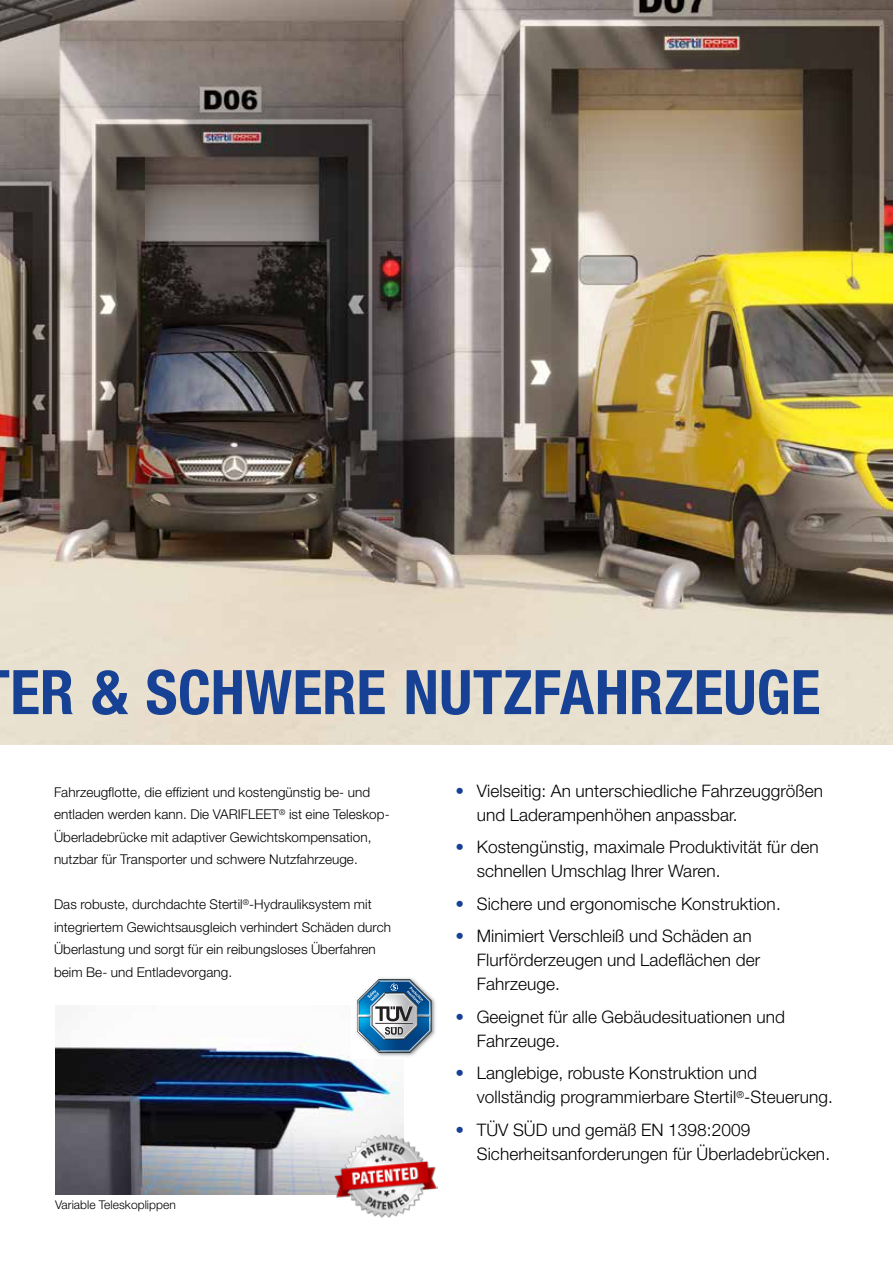
<style>
.page{position:relative;width:893px;height:1263px;background:#fff}
.page>*{position:absolute;margin:0;border:0;box-sizing:border-box;transform-origin:0 0}
.t1{font:700 condensed 61.5px "Helvetica Neue LT Pro";color:#164194}
.t2{font:300 17.25px/24px "Helvetica Neue LT Pro";letter-spacing:.005em;color:#020203}
.t3{font:300 17.25px/24px "Helvetica Neue LT Pro";letter-spacing:.005em;color:#000}
.t4{font:300 13.5px/22.5px "Helvetica Neue LT Pro";letter-spacing:.005em;color:#000}
.t5{font:300 12px "Helvetica Neue LT Pro";letter-spacing:.005em;color:#000}
.s1{color:#164194}
</style>
<div class="page">
<img style="left:0;top:0;width:893px;height:744px">
<img style="left:55px;top:1038px;width:349px;height:156px">
<img style="left:334px;top:1134px;width:103px;height:84px">
<img style="left:351px;top:978px;width:85px;height:81px">
<h1 class="t1" style="left:10px;top:655px;width:811px">ER &amp; SCHWERE NUTZFAHRZEUGE</h1>
<p class="t4" style="left:54px;top:780px;width:337px">Fahrzeugflotte, die effizient und kostengünstig be- und entladen werden kann. Die VARIFLEET<sup>®</sup> ist eine Teleskop-Überladebrücke mit adaptiver Gewichtskompensation, nutzbar für Transporter und schwere Nutzfahrzeuge.</p>
<p class="t4" style="left:54px;top:893px;width:338px">Das robuste, durchdachte Stertil<sup>®</sup>-Hydrauliksystem mit integriertem Gewichtsausgleich verhindert Schäden durch Überlastung und sorgt für ein reibungsloses Überfahren beim Be- und Entladevorgang.</p>
<p class="t5" style="left:55px;top:1198px;width:122px">Variable Teleskoplippen</p>
<p class="t2" style="left:477px;top:778px;width:348px;text-indent:-21px"><span class="s1">•</span> Vielseitig: An unterschiedliche Fahrzeuggrößen und Laderampenhöhen anpassbar.</p>
<p class="t2" style="left:477px;top:835px;width:344px;text-indent:-21px"><span class="s1">•</span> Kostengünstig, maximale Produktivität für den schnellen Umschlag Ihrer Waren.</p>
<p class="t2" style="left:455px;top:891px;width:327px"><span class="s1">•</span> Sichere und ergonomische Konstruktion.</p>
<p class="t2" style="left:477px;top:923px;width:285px;text-indent:-21px"><span class="s1">•</span> Minimiert Verschleiß und Schäden an<br>Flurförderzeugen und Ladeflächen der<br>Fahrzeuge.</p>
<p class="t2" style="left:477px;top:1004px;width:310px;text-indent:-21px"><span class="s1">•</span> Geeignet für alle Gebäudesituationen und<br>Fahrzeuge.</p>
<p class="t2" style="left:477px;top:1060px;width:358px;text-indent:-21px"><span class="s1">•</span> Langlebige, robuste Konstruktion und vollständig programmierbare Stertil<sup>®</sup>-Steuerung.</p>
<p class="t3" style="left:477px;top:1117px;width:355px;text-indent:-21px"><span class="s1">•</span> TÜV SÜD und gemäß EN 1398:2009<br>Sicherheitsanforderungen für Überladebrücken.</p>
</div>
